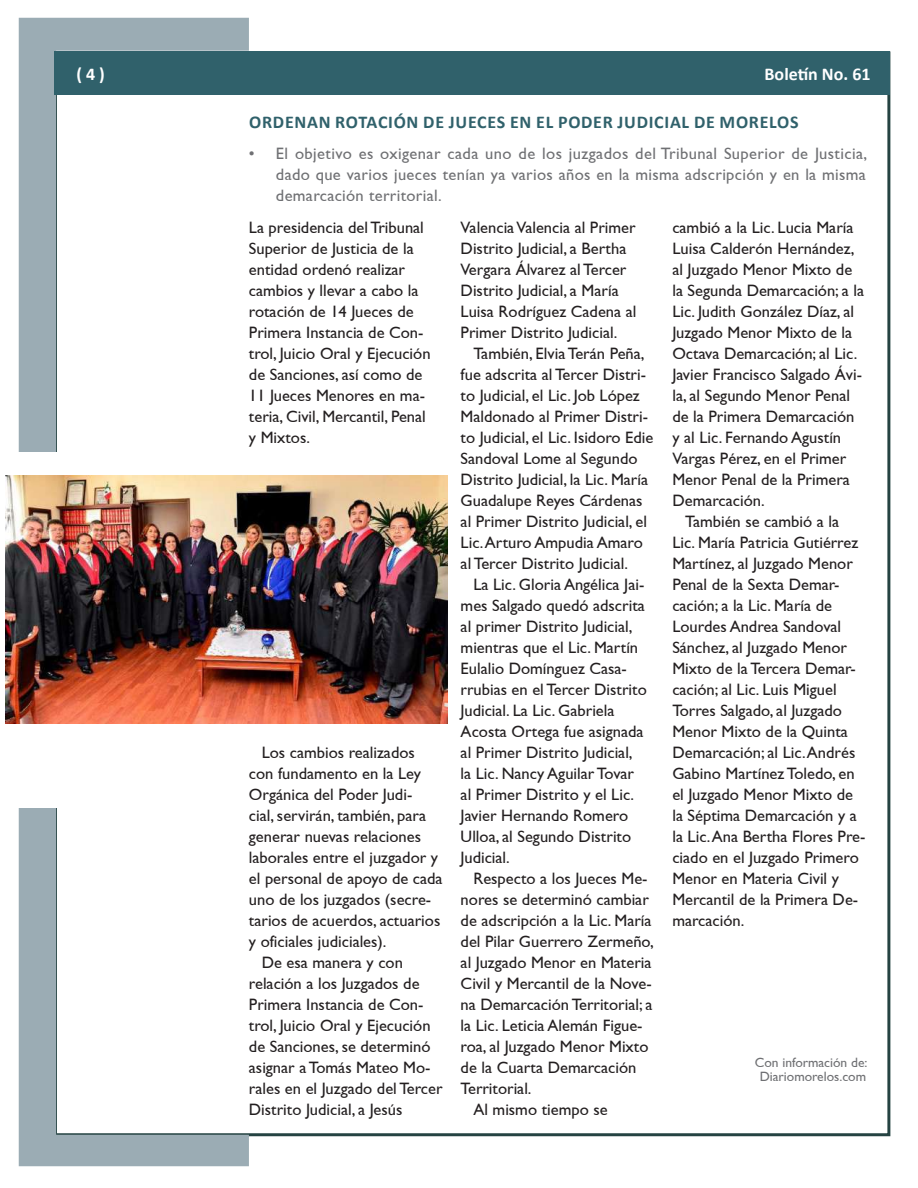
<style>
.page{position:relative;width:918px;height:1188px;background:#fff}
.page>*{position:absolute;margin:0;border:0;box-sizing:border-box;transform-origin:0 0}
.t1{font:700 18px "Calibri";letter-spacing:.04em;color:#30616b}
.t2{font:700 18px "Calibri";color:#fff}
.t3{font:16.5px/21px "Gill Sans";color:#231f20}
.t4{font:16.5px/21px "Gill Sans";letter-spacing:.02em;color:#6f7073;text-align:justify}
.t5{font:13.5px/15px "Gill Sans";color:#6f7073;text-align:center}
</style>
<div class="page">
<svg style="left:19px;top:18px;width:230px;height:434px"></svg>
<svg style="left:19px;top:808px;width:230px;height:358px"></svg>
<div style="left:54px;top:51px;width:836px;height:43px;background:#30616b"></div>
<img style="left:6px;top:476px;width:441px;height:248px">
<p class="t2" style="left:76px;top:63px;width:30px">( 4 )</p>
<p class="t2" style="left:765px;top:63px;width:108px">BOLETÍN NO. 61</p>
<p class="t1" style="left:249px;top:110px;width:550px">ORDENAN ROTACIÓN DE JUECES EN EL PODER JUDICIAL DE MORELOS</p>
<p class="t4" style="left:276px;top:143px;width:593px;text-indent:-27px">• El objetivo es oxigenar cada uno de los juzgados del Tribunal Superior de Justicia, dado que varios jueces tenían ya varios años en la misma adscripción y en la misma demarcación territorial.</p>
<p class="t3" style="left:249px;top:216px;width:183px">La presidencia del Tribunal<br>Superior de Justicia de la entidad ordenó realizar cambios y llevar a cabo la rotación de 14 Jueces de<br>Primera Instancia de Con&shy;trol, Juicio Oral y Ejecución de Sanciones, así como de<br>11 Jueces Menores en ma&shy;teria, Civil, Mercantil, Penal y Mixtos.</p>
<p class="t3" style="left:262px;top:741px;width:155px">Los cambios realizados</p>
<p class="t3" style="left:249px;top:762px;width:174px">con fundamento en la Ley</p>
<p class="t3" style="left:249px;top:783px;width:165px">Orgánica del Poder Judi-</p>
<p class="t3" style="left:249px;top:804px;width:179px">cial, servirán, también, para</p>
<p class="t3" style="left:249px;top:825px;width:174px">generar nuevas relaciones</p>
<p class="t3" style="left:249px;top:846px;width:191px">laborales entre el juzgador y</p>
<p class="t3" style="left:249px;top:867px;width:195px">el personal de apoyo de cada</p>
<p class="t3" style="left:249px;top:888px;width:184px">uno de los juzgados (secre-</p>
<p class="t3" style="left:249px;top:909px;width:193px">tarios de acuerdos, actuarios</p>
<p class="t3" style="left:249px;top:930px;width:139px">y oficiales judiciales).</p>
<p class="t3" style="left:262px;top:951px;width:143px">De esa manera y con</p>
<p class="t3" style="left:249px;top:972px;width:172px">relación a los Juzgados de</p>
<p class="t3" style="left:249px;top:993px;width:176px">Primera Instancia de Con-</p>
<p class="t3" style="left:249px;top:1014px;width:183px">trol, Juicio Oral y Ejecución</p>
<p class="t3" style="left:249px;top:1035px;width:183px">de Sanciones, se determinó</p>
<p class="t3" style="left:249px;top:1056px;width:183px">asignar a Tomás Mateo Mo-</p>
<p class="t3" style="left:249px;top:1077px;width:195px">rales en el Juzgado del Tercer</p>
<p class="t3" style="left:249px;top:1099px;width:155px">Distrito Judicial, a Jesús</p>
<p class="t3" style="left:461px;top:216px;width:177px">Valencia Valencia al Primer<br>Distrito Judicial, a Bertha<br>Vergara Álvarez al Tercer<br>Distrito Judicial, a María<br>Luisa Rodríguez Cadena al<br>Primer Distrito Judicial.</p>
<p class="t3" style="left:461px;top:343px;width:194px;text-indent:13px">También, Elvia Terán Peña, fue adscrita al Tercer Distri&shy;to Judicial, el Lic. Job López<br>Maldonado al Primer Distri&shy;to Judicial, el Lic. Isidoro Edie<br>Sandoval Lome al Segundo<br>Distrito Judicial, la Lic. María<br>Guadalupe Reyes Cárdenas al Primer Distrito Judicial, el<br>Lic. Arturo Ampudia Amaro al Tercer Distrito Judicial.</p>
<p class="t3" style="left:461px;top:574px;width:188px;text-indent:13px">La Lic. Gloria Angélica Jai&shy;mes Salgado quedó adscrita al primer Distrito Judicial, mientras que el Lic. Martín<br>Eulalio Domínguez Casa&shy;rrubias en el Tercer Distrito<br>Judicial. La Lic. Gabriela<br>Acosta Ortega fue asignada al Primer Distrito Judicial, la Lic. Nancy Aguilar Tovar al Primer Distrito y el Lic.<br>Javier Hernando Romero<br>Ulloa, al Segundo Distrito<br>Judicial.</p>
<p class="t3" style="left:473px;top:868px;width:176px">Respecto a los Jueces Me-</p>
<p class="t3" style="left:461px;top:889px;width:190px">nores se determinó cambiar</p>
<p class="t3" style="left:461px;top:910px;width:192px">de adscripción a la Lic. María</p>
<p class="t3" style="left:461px;top:931px;width:195px">del Pilar Guerrero Zermeño,</p>
<p class="t3" style="left:461px;top:952px;width:192px">al Juzgado Menor en Materia</p>
<p class="t3" style="left:461px;top:973px;width:193px">Civil y Mercantil de la Nove-</p>
<p class="t3" style="left:461px;top:994px;width:193px">na Demarcación Territorial; a</p>
<p class="t3" style="left:461px;top:1015px;width:183px">la Lic. Leticia Alemán Figue-</p>
<p class="t3" style="left:461px;top:1036px;width:189px">roa, al Juzgado Menor Mixto</p>
<p class="t3" style="left:461px;top:1057px;width:177px">de la Cuarta Demarcación</p>
<p class="t3" style="left:461px;top:1078px;width:72px">Territorial.</p>
<p class="t3" style="left:473px;top:1099px;width:136px">Al mismo tiempo se</p>
<p class="t3" style="left:672px;top:217px;width:183px">cambió a la Lic. Lucia María</p>
<p class="t3" style="left:672px;top:238px;width:183px">Luisa Calderón Hernández,</p>
<p class="t3" style="left:672px;top:259px;width:181px">al Juzgado Menor Mixto de</p>
<p class="t3" style="left:672px;top:280px;width:193px">la Segunda Demarcación; a la</p>
<p class="t3" style="left:672px;top:301px;width:183px">Lic. Judith González Díaz, al</p>
<p class="t3" style="left:672px;top:322px;width:181px">Juzgado Menor Mixto de la</p>
<p class="t3" style="left:672px;top:343px;width:186px">Octava Demarcación; al Lic.</p>
<p class="t3" style="left:672px;top:364px;width:191px">Javier Francisco Salgado Ávi-</p>
<p class="t3" style="left:672px;top:385px;width:179px">la, al Segundo Menor Penal</p>
<p class="t3" style="left:672px;top:406px;width:184px">de la Primera Demarcación</p>
<p class="t3" style="left:672px;top:427px;width:170px">y al Lic. Fernando Agustín</p>
<p class="t3" style="left:672px;top:448px;width:176px">Vargas Pérez, en el Primer</p>
<p class="t3" style="left:672px;top:469px;width:179px">Menor Penal de la Primera</p>
<p class="t3" style="left:672px;top:490px;width:94px">Demarcación.</p>
<p class="t3" style="left:685px;top:511px;width:155px">También se cambió a la</p>
<p class="t3" style="left:672px;top:532px;width:187px">Lic. María Patricia Gutiérrez</p>
<p class="t3" style="left:672px;top:553px;width:182px">Martínez, al Juzgado Menor</p>
<p class="t3" style="left:672px;top:574px;width:168px">Penal de la Sexta Demar-</p>
<p class="t3" style="left:672px;top:595px;width:161px">cación; a la Lic. María de</p>
<p class="t3" style="left:672px;top:616px;width:170px">Lourdes Andrea Sandoval</p>
<p class="t3" style="left:672px;top:637px;width:176px">Sánchez, al Juzgado Menor</p>
<p class="t3" style="left:672px;top:658px;width:185px">Mixto de la Tercera Demar-</p>
<p class="t3" style="left:672px;top:679px;width:166px">cación; al Lic. Luis Miguel</p>
<p class="t3" style="left:672px;top:700px;width:171px">Torres Salgado, al Juzgado</p>
<p class="t3" style="left:672px;top:721px;width:177px">Menor Mixto de la Quinta</p>
<p class="t3" style="left:672px;top:742px;width:185px">Demarcación; al Lic. Andrés</p>
<p class="t3" style="left:672px;top:763px;width:184px">Gabino Martínez Toledo, en</p>
<p class="t3" style="left:672px;top:784px;width:182px">el Juzgado Menor Mixto de</p>
<p class="t3" style="left:672px;top:805px;width:186px">la Séptima Demarcación y a</p>
<p class="t3" style="left:672px;top:826px;width:195px">la Lic. Ana Bertha Flores Pre-</p>
<p class="t3" style="left:672px;top:847px;width:188px">ciado en el Juzgado Primero</p>
<p class="t3" style="left:672px;top:868px;width:168px">Menor en Materia Civil y</p>
<p class="t3" style="left:672px;top:889px;width:187px">Mercantil de la Primera De-</p>
<p class="t3" style="left:672px;top:910px;width:73px">marcación.</p>
<p class="t5" style="left:755px;top:1054px;width:114px">Con información de:<br>Diariomorelos.com</p>
</div>
